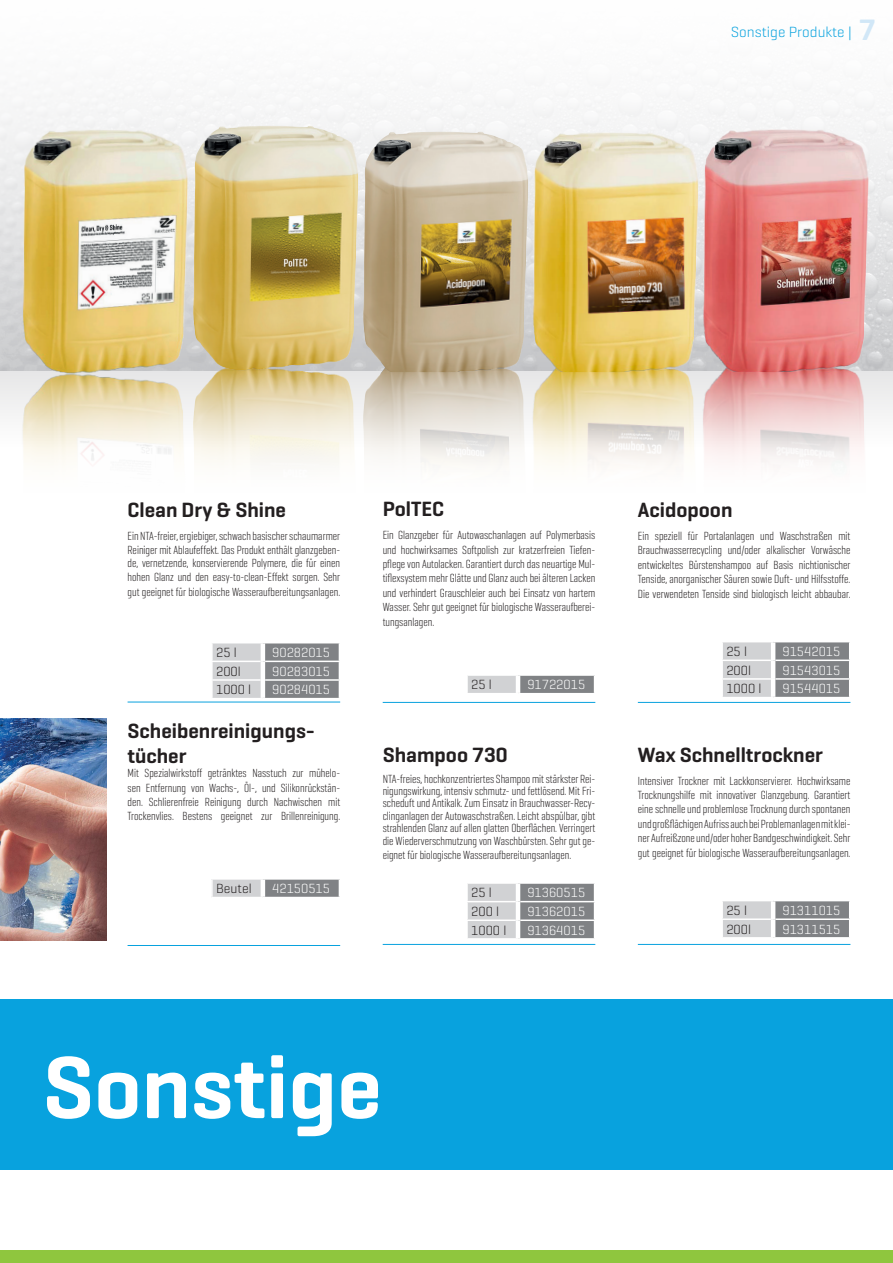
<style>
.page{position:relative;width:893px;height:1263px;background:#fff}
.page>*{position:absolute;margin:0;border:0;box-sizing:border-box;transform-origin:0 0}
.t1{font:600 90px "Geogrotesque";color:#fff}
.t2{font:600 30px "Geogrotesque";color:#d1e7f7}
.t3{font:600 21px/25.2px "Geogrotesque";color:#231f20}
.t4{font:300 15px "Geogrotesque";color:#08a2de}
.t5{font:300 13.5px "Geogrotesque";color:#fff}
.t6{font:300 13.5px "Geogrotesque";color:#231f20}
.t7{font:300 12px/14.4px "Geogrotesque Comp";color:#231f20;text-align:justify}
</style>
<div class="page">
<svg style="left:467px;top:883px;width:128px;height:55px;background:#a8a9ac"></svg>
<hr style="left:516px;top:884px;width:4px;height:18px;background:#fff">
<hr style="left:516px;top:902px;width:4px;height:18px;background:#fff">
<hr style="left:516px;top:920px;width:4px;height:18px;background:#fff">
<hr style="left:383px;top:944px;width:212px;height:1px;background:#08a2de">
<svg style="left:212px;top:643px;width:128px;height:55px;background:#a7a9ab"></svg>
<hr style="left:261px;top:643px;width:4px;height:18px;background:#fff">
<hr style="left:261px;top:661px;width:4px;height:19px;background:#fff">
<hr style="left:261px;top:680px;width:4px;height:18px;background:#fff">
<div style="left:212px;top:879px;width:51px;height:18px;background:#d1d2d4"></div>
<div style="left:263px;top:879px;width:76px;height:18px;background:#808285"></div>
<hr style="left:211px;top:878px;width:52px;height:2px;background:#fff">
<svg style="left:211px;top:880px;width:2px;height:17px"></svg>
<hr style="left:263px;top:878px;width:77px;height:2px;background:#fff">
<hr style="left:261px;top:880px;width:4px;height:17px;background:#fff">
<div style="left:467px;top:675px;width:51px;height:19px;background:#d1d2d4"></div>
<div style="left:518px;top:675px;width:77px;height:19px;background:#808285"></div>
<hr style="left:466px;top:674px;width:52px;height:2px;background:#fff">
<svg style="left:467px;top:676px;width:1px;height:17px"></svg>
<hr style="left:518px;top:674px;width:77px;height:2px;background:#fff">
<svg style="left:594px;top:676px;width:1px;height:17px"></svg>
<hr style="left:466px;top:693px;width:52px;height:1px;background:#fff">
<hr style="left:518px;top:693px;width:77px;height:1px;background:#fff">
<hr style="left:516px;top:676px;width:4px;height:17px;background:#fff">
<svg style="left:722px;top:901px;width:128px;height:36px;background:#a6a8aa"></svg>
<hr style="left:771px;top:901px;width:4px;height:18px;background:#fff">
<hr style="left:771px;top:919px;width:4px;height:18px;background:#fff">
<svg style="left:722px;top:642px;width:128px;height:55px;background:#a7a9ab"></svg>
<hr style="left:771px;top:642px;width:4px;height:18px;background:#fff">
<hr style="left:771px;top:660px;width:4px;height:19px;background:#fff">
<hr style="left:771px;top:679px;width:4px;height:18px;background:#fff">
<hr style="left:128px;top:702px;width:212px;height:1px;background:#08a2de">
<hr style="left:128px;top:945px;width:212px;height:1px;background:#08a2de">
<hr style="left:383px;top:702px;width:212px;height:1px;background:#08a2de">
<hr style="left:638px;top:944px;width:212px;height:1px;background:#08a2de">
<hr style="left:638px;top:702px;width:212px;height:1px;background:#08a2de">
<div style="left:0;top:371px;width:893px;height:76px;background:#f2f2f3"></div>
<img style="left:21px;top:377px;width:170px;height:86px">
<img style="left:193px;top:371px;width:165px;height:92px">
<img style="left:363px;top:372px;width:165px;height:93px">
<img style="left:531px;top:372px;width:171px;height:93px">
<img style="left:702px;top:372px;width:170px;height:91px">
<img style="left:21px;top:122px;width:170px;height:255px">
<img style="left:193px;top:126px;width:165px;height:245px">
<img style="left:363px;top:132px;width:165px;height:240px">
<img style="left:531px;top:117px;width:171px;height:255px">
<img style="left:702px;top:121px;width:170px;height:251px">
<img style="left:0;top:719px;width:106px;height:221px">
<div style="left:0;top:999px;width:893px;height:170px;background:#08a2de"></div>
<div style="left:0;top:1250px;width:893px;height:13px;background:#8fc63e"></div>
<p class="t4" style="left:731px;top:22px;width:122px">Sonstige Produkte |</p>
<p class="t2" style="left:859px;top:11px;width:18px">7</p>
<p class="t3" style="left:128px;top:497px;width:160px">Clean Dry &amp; Shine</p>
<p class="t7" style="left:128px;top:528px;width:214px">Ein NTA-freier, ergiebiger, schwach basischer schaumarmer Reiniger mit Ablaufeffekt. Das Produkt enthält glanzgeben&shy;de, vernetzende, konservierende Polymere, die für einen hohen Glanz und den easy-to-clean-Effekt sorgen. Sehr gut geeignet für biologische Wasseraufbereitungsanlagen.</p>
<p class="t6" style="left:216px;top:644px;width:22px">25 l</p>
<p class="t5" style="left:272px;top:644px;width:59px">90282015</p>
<p class="t6" style="left:216px;top:663px;width:26px">200l</p>
<p class="t5" style="left:272px;top:663px;width:59px">90283015</p>
<p class="t6" style="left:216px;top:681px;width:37px">1000 l</p>
<p class="t5" style="left:272px;top:681px;width:59px">90284015</p>
<p class="t3" style="left:128px;top:718px;width:189px">Scheibenreinigungs&shy;tücher</p>
<p class="t7" style="left:128px;top:765px;width:214px">Mit Spezialwirkstoff getränktes Nasstuch zur mühelo&shy;sen Entfernung von Wachs-, Öl-, und Silikonrückstän&shy;den. Schlierenfreie Reinigung durch Nachwischen mit Trockenvlies. Bestens geeignet zur Brillenreinigung.</p>
<p class="t6" style="left:216px;top:880px;width:37px">Beutel</p>
<p class="t5" style="left:272px;top:880px;width:59px">42150515</p>
<p class="t3" style="left:383px;top:496px;width:63px">PolTEC</p>
<p class="t7" style="left:383px;top:528px;width:214px">Ein Glanzgeber für Autowaschanlagen auf Polymerbasis und hochwirksames Softpolish zur kratzerfreien Tiefen&shy;pflege von Autolacken. Garantiert durch das neuartige Mul&shy;tiflexsystem mehr Glätte und Glanz auch bei älteren Lacken und verhindert Grauschleier auch bei Einsatz von hartem Wasser. Sehr gut geeignet für biologische Wasseraufberei&shy;tungsanlagen.</p>
<p class="t6" style="left:471px;top:676px;width:22px">25 l</p>
<p class="t5" style="left:527px;top:676px;width:59px">91722015</p>
<p class="t3" style="left:383px;top:742px;width:126px">Shampoo 730</p>
<p class="t7" style="left:383px;top:772px;width:214px;line-height:12.5px">NTA-freies, hochkonzentriertes Shampoo mit stärkster Rei&shy;nigungswirkung, intensiv schmutz- und fettlösend. Mit Fri&shy;scheduft und Antikalk. Zum Einsatz in Brauchwasser-Recy&shy;clinganlagen der Autowaschstraßen. Leicht abspülbar, gibt strahlenden Glanz auf allen glatten Oberflächen. Verringert die Wiederverschmutzung von Waschbürsten. Sehr gut ge-</p>
<p class="t7" style="left:383px;top:847px;width:190px">eignet für biologische Wasseraufbereitungsanlagen.</p>
<p class="t6" style="left:471px;top:884px;width:22px">25 l</p>
<p class="t5" style="left:527px;top:884px;width:59px">91360515</p>
<p class="t6" style="left:471px;top:903px;width:29px">200 l</p>
<p class="t5" style="left:527px;top:903px;width:59px">91362015</p>
<p class="t6" style="left:471px;top:922px;width:37px">1000 l</p>
<p class="t5" style="left:527px;top:922px;width:59px">91364015</p>
<p class="t3" style="left:638px;top:497px;width:96px">Acidopoon</p>
<p class="t7" style="left:638px;top:528px;width:214px">Ein speziell für Portalanlagen und Waschstraßen mit Brauchwasserrecycling und/oder alkalischer Vorwäsche entwickeltes Bürstenshampoo auf Basis nichtionischer Tenside, anorganischer Säuren sowie Duft- und Hilfsstoffe.<br>Die verwendeten Tenside sind biologisch leicht abbaubar.</p>
<p class="t6" style="left:726px;top:643px;width:22px">25 l</p>
<p class="t5" style="left:782px;top:643px;width:59px">91542015</p>
<p class="t6" style="left:726px;top:662px;width:26px">200l</p>
<p class="t5" style="left:782px;top:662px;width:59px">91543015</p>
<p class="t6" style="left:726px;top:680px;width:37px">1000 l</p>
<p class="t5" style="left:782px;top:680px;width:59px">91544015</p>
<p class="t3" style="left:638px;top:742px;width:187px">Wax Schnelltrockner</p>
<p class="t7" style="left:638px;top:773px;width:214px">Intensiver Trockner mit Lackkonservierer. Hochwirksame Trocknungshilfe mit innovativer Glanzgebung. Garantiert eine schnelle und problemlose Trocknung durch spontanen und großflächigen Aufriss auch bei Problemanlagen mit klei&shy;ner Aufreißzone und/oder hoher Bandgeschwindigkeit. Sehr gut geeignet für biologische Wasseraufbereitungsanlagen.</p>
<p class="t6" style="left:726px;top:902px;width:22px">25 l</p>
<p class="t5" style="left:782px;top:902px;width:59px">91311015</p>
<p class="t6" style="left:726px;top:920px;width:26px">200l</p>
<p class="t5" style="left:782px;top:920px;width:59px">91311515</p>
<p class="t1" style="left:43px;top:1031px;width:341px">Sonstige</p>
</div>
